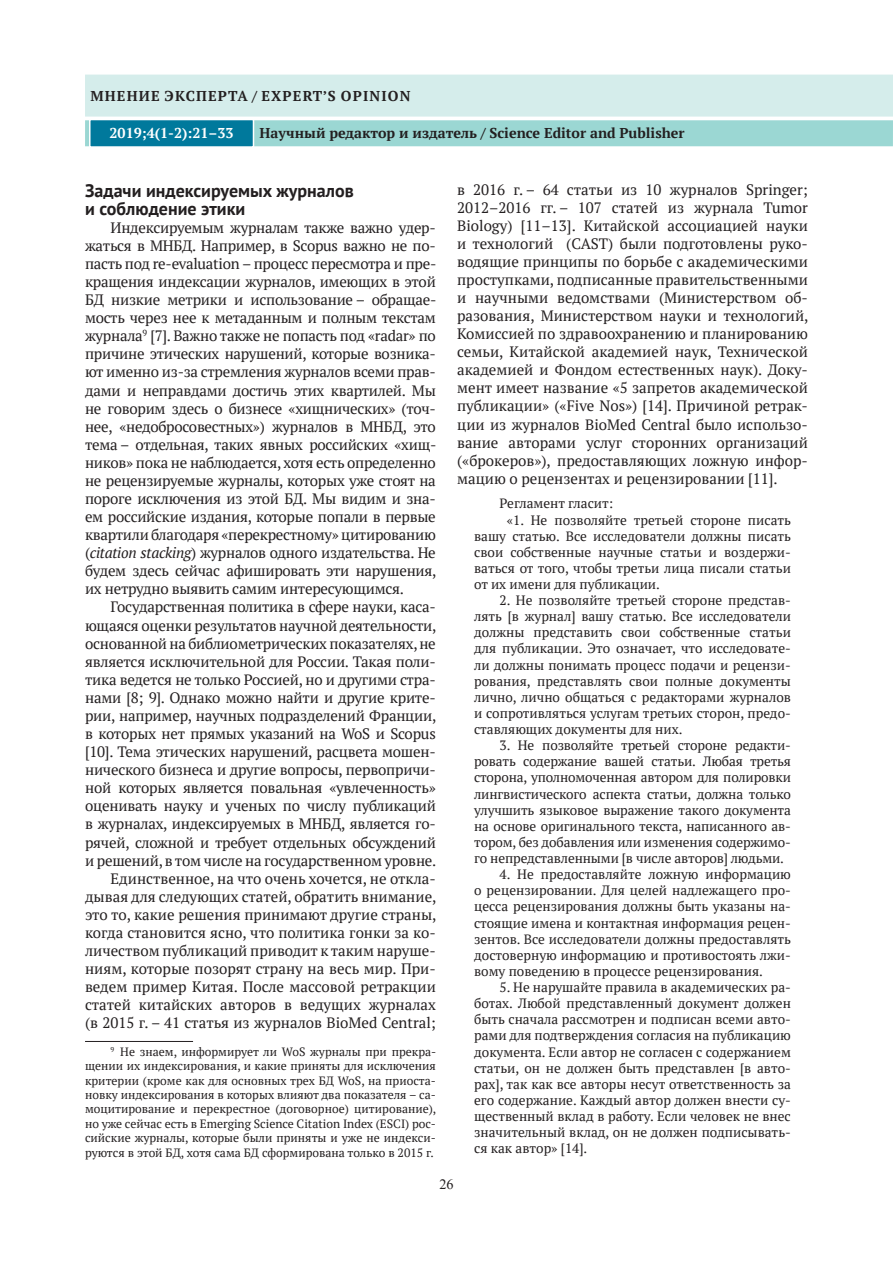
<style>
.page{position:relative;width:893px;height:1263px;background:#fff}
.page>*{position:absolute;margin:0;border:0;box-sizing:border-box;transform-origin:0 0}
.t1{font:700 18px/18px "PT Sans";color:#231f20}
.t2{font:15px/18.1px "PT Serif";letter-spacing:-.015em;color:#231f20;text-align:justify}
.t3{font:700 14.25px "PT Serif";color:#231f20}
.t4{font:700 14.25px "PT Serif";letter-spacing:.08em;color:#231f20}
.t5{font:700 14.25px "PT Serif";color:#fff}
.t6{font:14.25px "Times New Roman";color:#231f20}
.t7{font:13.5px/16px "PT Serif";color:#231f20;text-align:justify}
.t8{font:12px/14.4px "PT Serif";color:#231f20;text-align:justify}
.s1{font-style:italic}
</style>
<div class="page">
<div style="left:85px;top:75px;width:808px;height:42px;background:#d5edeb"></div>
<div style="left:85px;top:120px;width:808px;height:26px;background:#9bd7d3"></div>
<svg style="left:88px;top:120px;width:167px;height:27px;background:#0f81a1"></svg>
<hr style="left:85px;top:1041px;width:108px;height:1px;background:#231f20">
<p class="t4" style="left:90px;top:86px;width:322px">МНЕНИЕ ЭКСПЕРТА / EXPERT’S OPINION</p>
<p class="t5" style="left:110px;top:124px;width:125px">2019;4(1-2):21–33</p>
<p class="t3" style="left:260px;top:124px;width:427px">Научный редактор и издатель / Science Editor and Publisher</p>
<p class="t1" style="left:85px;top:181px;width:270px">Задачи индексируемых журналов и соблюдение этики</p>
<p class="t2" style="left:85px;top:218px;width:353px;text-indent:26px">Индексируемым журналам также важно удер&shy;жаться в МНБД. Например, в Scopus важно не по&shy;пасть под re-evaluation – процесс пересмотра и пре&shy;кращения индексации журналов, имеющих в этой БД низкие метрики и использование – обращае&shy;мость через нее к метаданным и полным текстам журнала<sup>9</sup> [7]. Важно также не попасть под «radar» по причине этических нарушений, которые возника&shy;ют именно из-за стремления журналов всеми прав&shy;дами и неправдами достичь этих квартилей. Мы не говорим здесь о бизнесе «хищнических» (точ&shy;нее, «недобросовестных») журналов в МНБД, это тема – отдельная, таких явных российских «хищ&shy;ников» пока не наблюдается, хотя есть определенно не рецензируемые журналы, которых уже стоят на пороге исключения из этой БД. Мы видим и зна&shy;ем российские издания, которые попали в первые квартили благодаря «перекрестному» цитированию (<span class="s1">citation stacking</span>) журналов одного издательства. Не будем здесь сейчас афишировать эти нарушения, их нетрудно выявить самим интересующимся.</p>
<p class="t2" style="left:85px;top:598px;width:353px;text-align:right">Государственная политика в сфере науки, каса&shy;ющаяся оценки результатов научной деятельности, основанной на библиометрических показателях, не является исключительной для России. Такая поли&shy;тика ведется не только Россией, но и другими стра&shy;нами [8; 9]. Однако можно найти и другие крите&shy;рии, например, научных подразделений Франции, в которых нет прямых указаний на WoS и Scopus [10]. Тема этических нарушений, расцвета мошен&shy;нического бизнеса и другие вопросы, первопричи&shy;ной которых является повальная «увлеченность» оценивать науку и ученых по числу публикаций в журналах, индексируемых в МНБД, является го&shy;рячей, сложной и требует отдельных обсуждений и решений, в том числе на государственном уровне.<br>Единственное, на что очень хочется, не откла&shy;дывая для следующих статей, обратить внимание, это то, какие решения принимают другие страны, когда становится ясно, что политика гонки за ко&shy;личеством публикаций приводит к таким наруше&shy;ниям, которые позорят страну на весь мир. При&shy;ведем пример Китая. После массовой ретракции статей китайских авторов в ведущих журналах (в 2015 г. – 41 статья из журналов BioMed Central;</p>
<p class="t8" style="left:85px;top:1044px;width:353px;text-indent:26px"><sup>9</sup> Не знаем, информирует ли WoS журналы при прекра&shy;щении их индексирования, и какие приняты для исключения критерии (кроме как для основных трех БД WoS, на приоста&shy;новку индексирования в которых влияют два показателя – са&shy;моцитирование и перекрестное (договорное) цитирование), но уже сейчас есть в Emerging Science Citation Index (ESCI) рос&shy;сийские журналы, которые были приняты и уже не индекси&shy;руются в этой БД, хотя сама БД сформирована только в 2015 г.</p>
<p class="t2" style="left:457px;top:180px;width:353px">в 2016 г. – 64 статьи из 10 журналов Springer; 2012–2016 гг. – 107 статей из журнала Tumor Biology) [11–13]. Китайской ассоциацией науки и технологий (CAST) были подготовлены руко&shy;водящие принципы по борьбе с академическими проступками, подписанные правительственными и научными ведомствами (Министерством об&shy;разования, Министерством науки и технологий, Комиссией по здравоохранению и планированию семьи, Китайской академией наук, Технической академией и Фондом естественных наук). Доку&shy;мент имеет название «5 запретов академической публикации» («Five Nos») [14]. Причиной ретрак&shy;ции из журналов BioMed Central было использо&shy;вание авторами услуг сторонних организаций («брокеров»), предоставляющих ложную инфор&shy;мацию о рецензентах и рецензировании [11].</p>
<p class="t7" style="left:500px;top:495px;width:115px">Регламент гласит:</p>
<p class="t7" style="left:507px;top:511px;width:286px">«1. Не позволяйте третьей стороне писать</p>
<p class="t7" style="left:474px;top:528px;width:319px">вашу статью. Все исследователи должны писать</p>
<p class="t7" style="left:474px;top:544px;width:318px">свои собственные научные статьи и воздержи-</p>
<p class="t7" style="left:474px;top:560px;width:318px">ваться от того, чтобы третьи лица писали статьи</p>
<p class="t7" style="left:474px;top:576px;width:187px">от их имени для публикации.</p>
<p class="t7" style="left:474px;top:592px;width:318px;text-indent:26px">2. Не позволяйте третьей стороне представ&shy;лять [в журнал] вашу статью. Все исследователи должны представить свои собственные статьи для публикации. Это означает, что исследовате&shy;ли должны понимать процесс подачи и рецензи&shy;рования, представлять свои полные документы лично, лично общаться с редакторами журналов и сопротивляться услугам третьих сторон, предо&shy;ставляющих документы для них.</p>
<p class="t7" style="left:474px;top:737px;width:318px;text-indent:26px">3. Не позволяйте третьей стороне редакти&shy;ровать содержание вашей статьи. Любая третья сторона, уполномоченная автором для полировки лингвистического аспекта статьи, должна только улучшить языковое выражение такого документа на основе оригинального текста, написанного ав&shy;тором, без добавления или изменения содержимо&shy;го непредставленными [в числе авторов] людьми.</p>
<p class="t7" style="left:474px;top:866px;width:319px;text-indent:26px">4. Не предоставляйте ложную информацию о рецензировании. Для целей надлежащего про&shy;цесса рецензирования должны быть указаны на&shy;стоящие имена и контактная информация рецен&shy;зентов. Все исследователи должны предоставлять достоверную информацию и противостоять лжи&shy;вому поведению в процессе рецензирования.</p>
<p class="t7" style="left:474px;top:979px;width:318px;text-indent:26px">5. Не нарушайте правила в академических ра&shy;ботах. Любой представленный документ должен быть сначала рассмотрен и подписан всеми авто&shy;рами для подтверждения согласия на публикацию документа. Если автор не согласен с содержанием статьи, он не должен быть представлен [в авто&shy;рах], так как все авторы несут ответственность за его содержание. Каждый автор должен внести су&shy;щественный вклад в работу. Если человек не внес значительный вклад, он не должен подписывать&shy;ся как автор» [14].</p>
<p class="t6" style="left:439px;top:1174px;width:16px">26</p>
</div>
